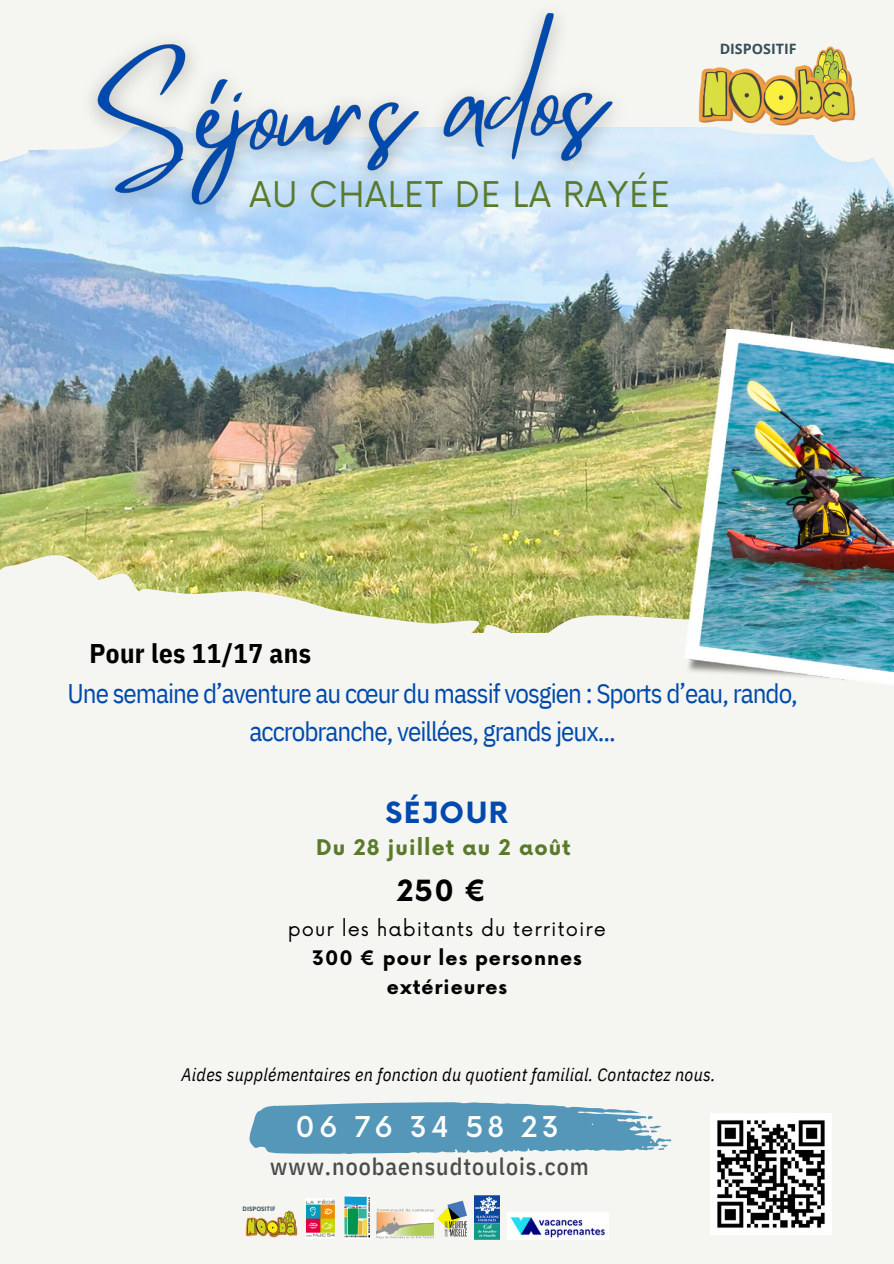
<style>
.page{position:relative;width:894px;height:1264px;background:#fff}
.page>*{position:absolute;margin:0;border:0;box-sizing:border-box;transform-origin:0 0}
.t1{font:34.5px "Now";letter-spacing:.02em;color:#5a7a2b}
.t2{font:700 28.5px "Now";letter-spacing:.05em;color:#004aad}
.t3{font:700 28.5px "Now";color:#000}
.t4{font:500 27.9px "Now";letter-spacing:.15em;color:#fff}
.t5{font:700 27px "IBM Plex Sans Cond";letter-spacing:.015em;color:#000}
.t6{font:26.85px/37.2px "IBM Plex Sans Cond";letter-spacing:-.035em;color:#004aad;text-align:center}
.t7{font:500 23.85px "IBM Plex Sans Cond";letter-spacing:.04em;color:#484d49}
.t8{font:700 21px "Now";letter-spacing:.05em;color:#5a7a2b}
.t9{font:700 19.5px/29.2px "Now";letter-spacing:.05em;color:#000;text-align:center}
.t10{font:19.5px "Now";letter-spacing:.05em;color:#000}
.t11{font:italic 18px "IBM Plex Sans Cond";letter-spacing:.015em;color:#000}
.t12{font:700 14.25px "Open Sans";color:#374f59}
.t13{font:700 6.15px "Open Sans";color:#374f59}
</style>
<div class="page">
<div style="left:0;top:0;width:893px;height:1263px;background:#f5f5f1"></div>
<img style="left:0;top:168px;width:893px;height:439px">
<svg style="left:249px;top:1102px;width:422px;height:52px;background:#6fa6c1"></svg>
<svg style="left:0;top:127px;width:836px;height:41px;fill:#d5ecfa"></svg>
<img style="left:63px;top:12px;width:584px;height:232px">
<svg style="left:526px;top:576px;width:158px;height:57px"></svg>
<svg style="left:0;top:554px;width:521px;height:79px"></svg>
<svg style="left:836px;top:162px;width:57px;height:91px;background:#9dabac"></svg>
<svg style="left:807px;top:136px;width:69px;height:26px"></svg>
<img style="left:697px;top:46px;width:159px;height:90px">
<img style="left:684px;top:330px;width:209px;height:355px">
<img style="left:305px;top:1198px;width:30px;height:40px">
<img style="left:344px;top:1195px;width:26px;height:43px">
<img style="left:376px;top:1208px;width:58px;height:30px">
<img style="left:437px;top:1200px;width:30px;height:37px">
<img style="left:474px;top:1195px;width:25px;height:44px">
<img style="left:507px;top:1212px;width:101px;height:27px">
<img style="left:245px;top:1210px;width:53px;height:28px">
<img style="left:710px;top:1113px;width:121px;height:121px">
<p class="t1" style="left:249px;top:175px;width:422px">AU CHALET DE LA RAYÉE</p>
<p class="t12" style="left:719px;top:39px;width:78px">DISPOSITIF</p>
<h3 class="t5" style="left:89px;top:635px;width:223px">Pour les 11/17 ans</h3>
<p class="t6" style="left:67px;top:674px;width:731px">Une semaine d’aventure au cœur du massif vosgien : Sports d’eau, rando, accrobranche, veillées, grands jeux...</p>
<p class="t2" style="left:385px;top:797px;width:124px">SÉJOUR</p>
<h2 class="t8" style="left:316px;top:835px;width:256px">Du 28 juillet au 2 août</h2>
<p class="t3" style="left:397px;top:875px;width:91px">250 €</p>
<h4 class="t10" style="left:288px;top:917px;width:319px">pour les habitants du territoire</h4>
<h5 class="t9" style="left:312px;top:944px;width:271px">300 € pour les personnes extérieures</h5>
<h6 class="t11" style="left:181px;top:1062px;width:535px">Aides supplémentaires en fonction du quotient familial. Contactez nous.</h6>
<p class="t4" style="left:295px;top:1112px;width:265px">06 76 34 58 23</p>
<p class="t7" style="left:270px;top:1150px;width:320px">www.noobaensudtoulois.com</p>
<p class="t13" style="left:242px;top:1204px;width:34px">DISPOSITIF</p>
</div>
